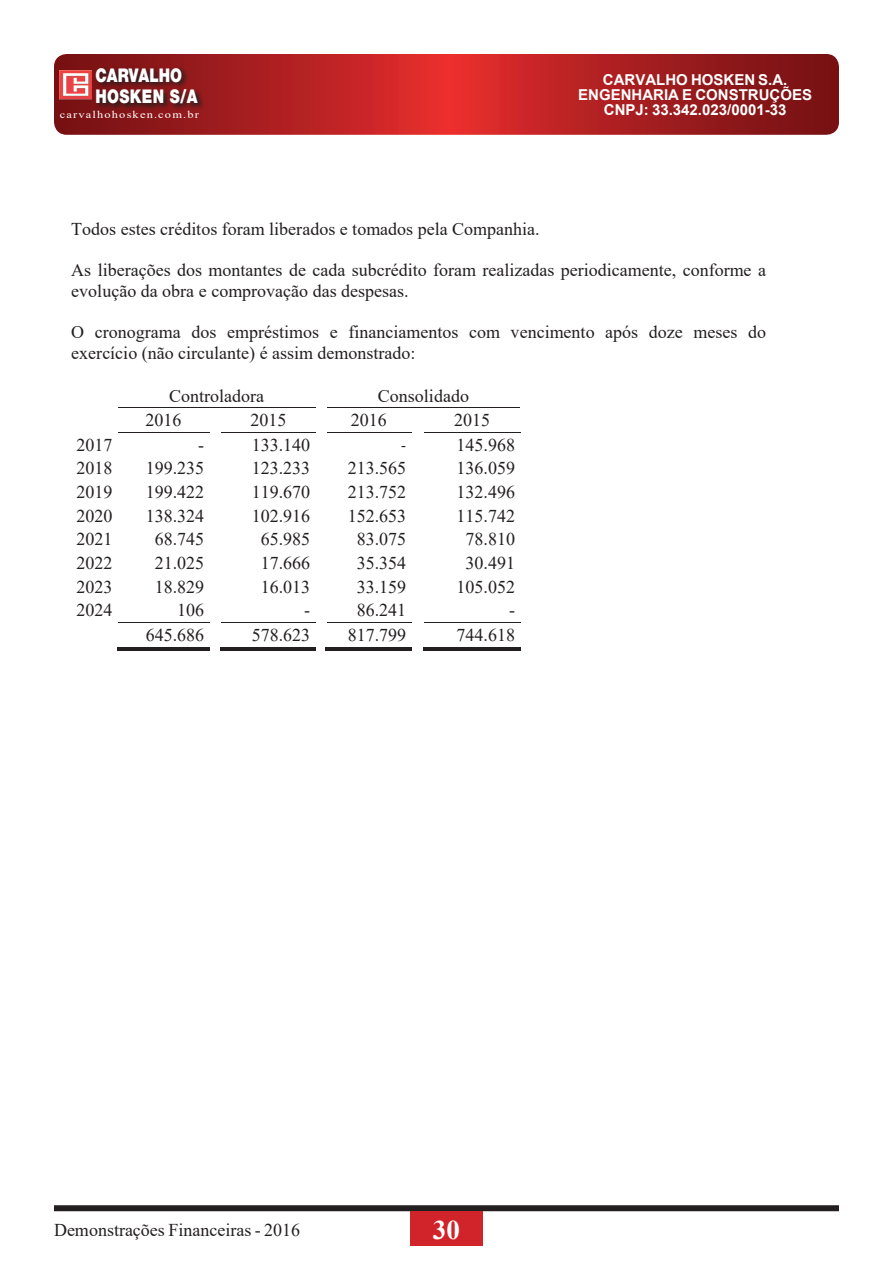
<style>
.page{position:relative;width:893px;height:1263px;background:#fff}
.page>*{position:absolute;margin:0;border:0;box-sizing:border-box;transform-origin:0 0}
.t1{font:700 27px "Times New Roman";color:#fff}
.t2{font:900 18.9px/21.6px "Helvetica Neue";color:#fff;scale:.79 1}
.t3{font:18px/20.7px "Times New Roman";color:#231f20}
.t4{font:700 15px/15px "Arial";color:#fff;text-align:center}
.t5{font:15px "Times New Roman";color:#231f20}
.t6{font:10.5px "Times New Roman";letter-spacing:.095em;color:#fff;scale:1.18 1}
</style>
<div class="page">
<div style="left:54px;top:1205px;width:785px;height:6px;background:#231f20"></div>
<div style="left:410px;top:1212px;width:73px;height:34px;background:#d1232a"></div>
<svg style="left:54px;top:54px;width:785px;height:81px;background:#ac1f21"></svg>
<svg style="left:95px;top:66px;width:110px;height:45px;background:#69181a"></svg>
<img style="left:60px;top:70px;width:32px;height:29px">
<hr style="left:118px;top:408px;width:91px;height:1px;background:#231f20">
<hr style="left:222px;top:408px;width:94px;height:1px;background:#231f20">
<hr style="left:327px;top:408px;width:84px;height:1px;background:#231f20">
<hr style="left:424px;top:408px;width:96px;height:1px;background:#231f20">
<hr style="left:118px;top:432px;width:91px;height:1px;background:#231f20">
<hr style="left:221px;top:432px;width:95px;height:1px;background:#231f20">
<hr style="left:327px;top:432px;width:84px;height:1px;background:#231f20">
<hr style="left:424px;top:432px;width:96px;height:1px;background:#231f20">
<hr style="left:118px;top:622px;width:91px;height:1px;background:#231f20">
<hr style="left:221px;top:622px;width:95px;height:1px;background:#231f20">
<hr style="left:327px;top:622px;width:84px;height:1px;background:#231f20">
<hr style="left:424px;top:622px;width:96px;height:1px;background:#231f20">
<hr style="left:117px;top:649px;width:92px;height:2px;background:#231f20">
<hr style="left:117px;top:647px;width:92px;height:1px;background:#231f20">
<hr style="left:220px;top:649px;width:96px;height:2px;background:#231f20">
<hr style="left:220px;top:647px;width:96px;height:1px;background:#231f20">
<hr style="left:325px;top:649px;width:86px;height:2px;background:#231f20">
<hr style="left:325px;top:647px;width:86px;height:1px;background:#231f20">
<hr style="left:423px;top:649px;width:97px;height:2px;background:#231f20">
<hr style="left:423px;top:647px;width:97px;height:1px;background:#231f20">
<p class="t2" style="left:95px;top:64px;width:131px">CARVALHO<br>HOSKEN S/A</p>
<p class="t6" style="left:60px;top:107px;width:119px">carvalhohosken.com.br</p>
<p class="t4" style="left:578px;top:73px;width:235px">CARVALHO HOSKEN S.A.<br>ENGENHARIA E CONSTRUÇÕES<br>CNPJ: 33.342.023/0001-33</p>
<p class="t3" style="left:71px;top:218px;width:470px">Todos estes créditos foram liberados e tomados pela Companhia.</p>
<p class="t3" style="left:71px;top:259px;width:696px">As liberações dos montantes de cada subcrédito foram realizadas periodicamente, conforme a evolução da obra e comprovação das despesas.</p>
<p class="t3" style="left:71px;top:322px;width:696px">O cronograma dos empréstimos e financiamentos com vencimento após doze meses do exercício (não circulante) é assim demonstrado:</p>
<p class="t3" style="left:169px;top:385px;width:96px">Controladora</p>
<p class="t3" style="left:378px;top:385px;width:93px">Consolidado</p>
<p class="t3" style="left:146px;top:409px;width:37px">2016</p>
<p class="t3" style="left:250px;top:409px;width:37px">2015</p>
<p class="t3" style="left:351px;top:409px;width:37px">2016</p>
<p class="t3" style="left:454px;top:409px;width:37px">2015</p>
<p class="t3" style="left:77px;top:434px;width:37px">2017</p>
<p class="t3" style="left:198px;top:434px;width:7px">-</p>
<p class="t3" style="left:252px;top:434px;width:60px">133.140</p>
<p class="t5" style="left:401px;top:434px;width:7px">-</p>
<p class="t3" style="left:457px;top:434px;width:60px">145.968</p>
<p class="t3" style="left:77px;top:457px;width:37px">2018</p>
<p class="t3" style="left:146px;top:457px;width:60px">199.235</p>
<p class="t3" style="left:252px;top:457px;width:60px">123.233</p>
<p class="t3" style="left:348px;top:457px;width:60px">213.565</p>
<p class="t3" style="left:457px;top:457px;width:60px">136.059</p>
<p class="t3" style="left:77px;top:481px;width:37px">2019</p>
<p class="t3" style="left:146px;top:481px;width:60px">199.422</p>
<p class="t3" style="left:252px;top:481px;width:60px">119.670</p>
<p class="t3" style="left:348px;top:481px;width:60px">213.752</p>
<p class="t3" style="left:457px;top:481px;width:60px">132.496</p>
<p class="t3" style="left:77px;top:505px;width:37px">2020</p>
<p class="t3" style="left:146px;top:505px;width:60px">138.324</p>
<p class="t3" style="left:252px;top:505px;width:60px">102.916</p>
<p class="t3" style="left:348px;top:505px;width:60px">152.653</p>
<p class="t3" style="left:457px;top:505px;width:60px">115.742</p>
<p class="t3" style="left:77px;top:528px;width:37px">2021</p>
<p class="t3" style="left:155px;top:528px;width:51px">68.745</p>
<p class="t3" style="left:261px;top:528px;width:51px">65.985</p>
<p class="t3" style="left:357px;top:528px;width:51px">83.075</p>
<p class="t3" style="left:466px;top:528px;width:51px">78.810</p>
<p class="t3" style="left:77px;top:552px;width:37px">2022</p>
<p class="t3" style="left:155px;top:552px;width:51px">21.025</p>
<p class="t3" style="left:261px;top:552px;width:51px">17.666</p>
<p class="t3" style="left:357px;top:552px;width:51px">35.354</p>
<p class="t3" style="left:466px;top:552px;width:51px">30.491</p>
<p class="t3" style="left:77px;top:575px;width:37px">2023</p>
<p class="t3" style="left:155px;top:575px;width:51px">18.829</p>
<p class="t3" style="left:261px;top:575px;width:51px">16.013</p>
<p class="t3" style="left:357px;top:575px;width:51px">33.159</p>
<p class="t3" style="left:457px;top:575px;width:60px">105.052</p>
<p class="t3" style="left:77px;top:599px;width:37px">2024</p>
<p class="t3" style="left:177px;top:599px;width:28px">106</p>
<p class="t3" style="left:304px;top:599px;width:7px">-</p>
<p class="t3" style="left:357px;top:599px;width:51px">86.241</p>
<p class="t3" style="left:509px;top:599px;width:7px">-</p>
<p class="t3" style="left:146px;top:624px;width:60px">645.686</p>
<p class="t3" style="left:252px;top:624px;width:60px">578.623</p>
<p class="t3" style="left:348px;top:624px;width:60px">817.799</p>
<p class="t3" style="left:457px;top:624px;width:60px">744.618</p>
<p class="t3" style="left:54px;top:1219px;width:248px">Demonstrações Financeiras - 2016</p>
<h1 class="t1" style="left:433px;top:1210px;width:28px">30</h1>
</div>
